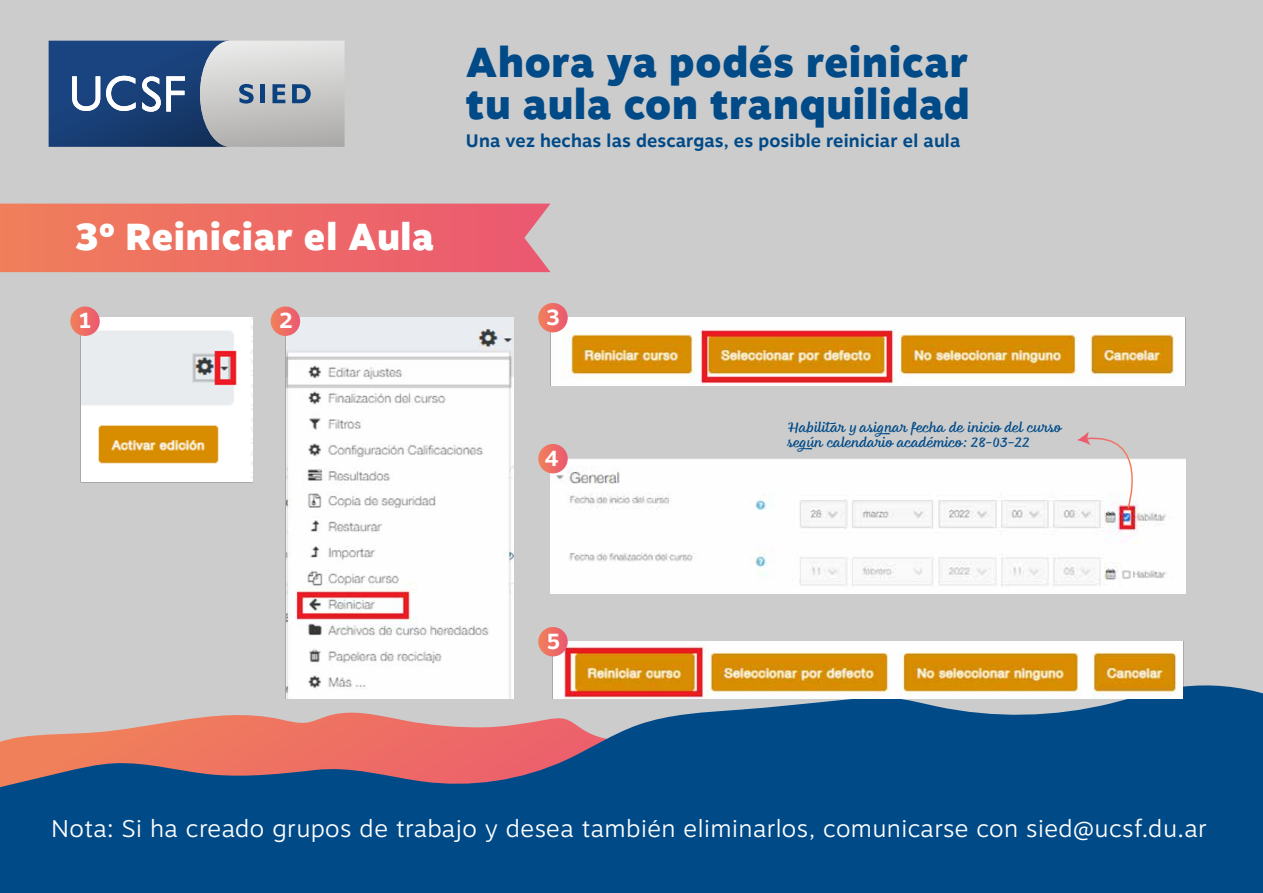
<style>
.page{position:relative;width:1263px;height:893px;background:#ccc}
.page>*{position:absolute;margin:0;border:0;box-sizing:border-box;transform-origin:0 0}
.t1{font:900 41.7px/42px "Motiva Sans";letter-spacing:.02em;color:#004a88}
.t2{font:900 37.5px "Motiva Sans";letter-spacing:.02em;color:#fff}
.t3{font:300 24px "Motiva Sans";letter-spacing:.02em;color:#fff}
.t4{font:700 21.75px "Motiva Sans";color:#fff}
.t5{font:700 18px "Motiva Sans";letter-spacing:.01em;color:#004a88}
.t6{font:13.5px/15px "Feltro Eroded";letter-spacing:.02em;color:#004a88}
</style>
<div class="page">
<svg style="left:49px;top:41px;width:296px;height:106px"></svg>
<svg style="left:0;top:678px;width:1263px;height:215px;background:#325d8b"></svg>
<img style="left:80px;top:318px;width:173px;height:165px">
<img style="left:285px;top:318px;width:228px;height:381px">
<img style="left:550px;top:318px;width:635px;height:67px">
<img style="left:550px;top:459px;width:635px;height:135px">
<img style="left:552px;top:642px;width:631px;height:57px">
<svg style="left:0;top:204px;width:550px;height:68px;background:#ec6d67"></svg>
<svg style="left:271px;top:306px;width:29px;height:30px"></svg>
<svg style="left:538px;top:303px;width:30px;height:29px"></svg>
<svg style="left:538px;top:444px;width:30px;height:29px"></svg>
<svg style="left:538px;top:627px;width:30px;height:29px"></svg>
<svg style="left:70px;top:306px;width:30px;height:30px"></svg>
<svg style="left:1077px;top:431px;width:74px;height:79px"></svg>
<h1 class="t1" style="left:466px;top:40px;width:505px">Ahora ya podés reinicar tu aula con tranquilidad</h1>
<h2 class="t2" style="left:76px;top:209px;width:360px">3º Reiniciar el Aula</h2>
<p class="t5" style="left:466px;top:127px;width:496px">Una vez hechas las descargas, es posible reiniciar el aula</p>
<p class="t4" style="left:79px;top:305px;width:14px">1</p>
<p class="t4" style="left:279px;top:305px;width:15px">2</p>
<p class="t4" style="left:547px;top:301px;width:15px">3</p>
<p class="t4" style="left:544px;top:442px;width:16px">4</p>
<p class="t4" style="left:547px;top:625px;width:15px">5</p>
<p class="t6" style="left:787px;top:420px;width:275px">Habilitar y asignar fecha de inicio del curso según calendario académico: 28-03-22</p>
<p class="t3" style="left:51px;top:810px;width:1157px">Nota: Si ha creado grupos de trabajo y desea también eliminarlos, comunicarse con sied@ucsf.du.ar</p>
</div>
